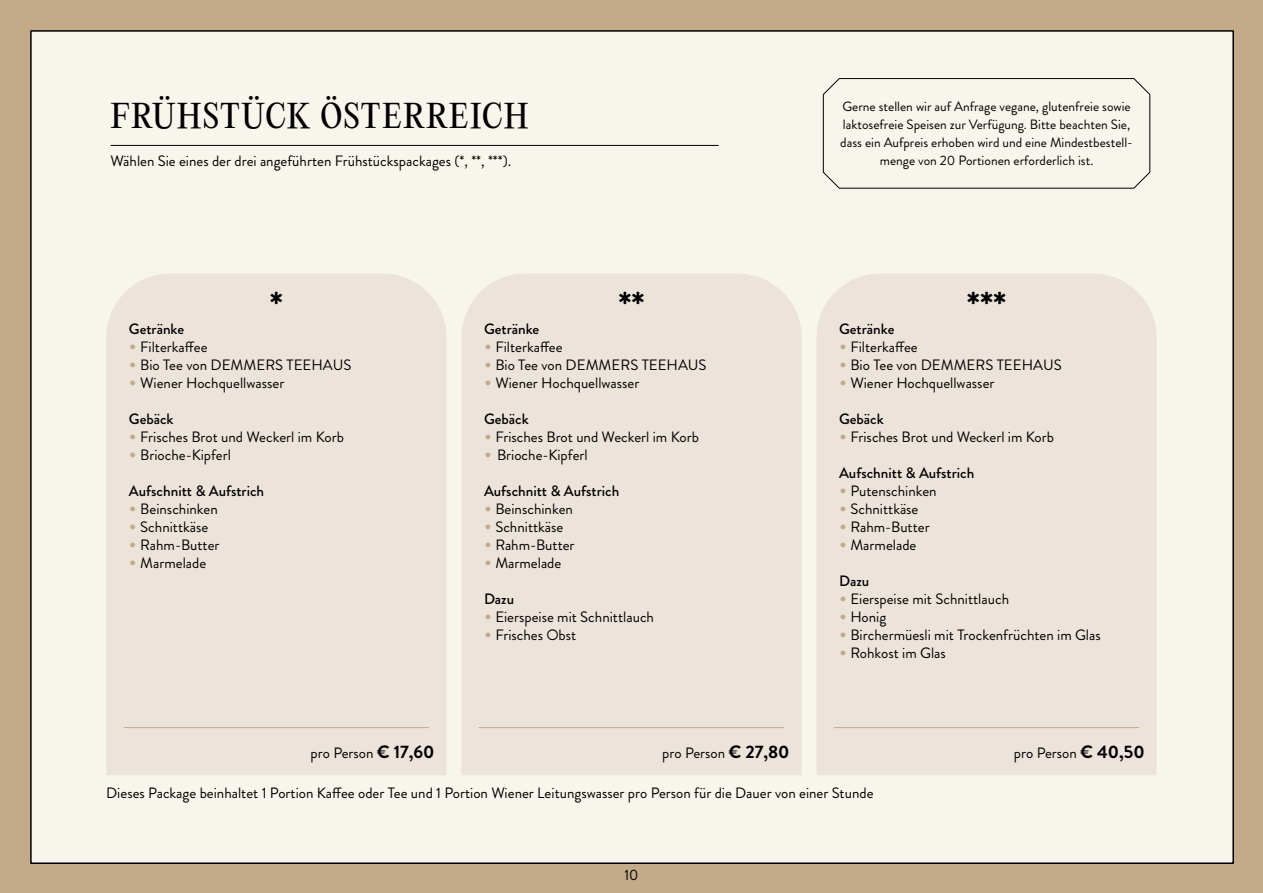
<style>
.page{position:relative;width:1263px;height:893px;background:#c3aa89}
.page>*{position:absolute;margin:0;border:0;box-sizing:border-box;transform-origin:0 0}
.t1{font:700 37.5px "Brandon Grotesque";color:#000}
.t2{font:31.65px "PP Editorial New";letter-spacing:.045em;color:#000}
.t3{font:15px "Brandon Grotesque";color:#000}
.t4{font:500 15px "Brandon Grotesque";color:#000}
.t5{font:13.5px/18px "Brandon Grotesque";color:#000;text-align:center}
.s1{font-size:22.5px;color:#c3aa89}
.s2{font-weight:700;font-size:18px}
</style>
<div class="page">
<div style="left:31px;top:31px;width:1202px;height:832px;background:#f7f5ec"></div>
<hr style="left:111px;top:145px;width:608px;height:1px;background:#000">
<div style="left:106px;top:274px;width:340px;height:501px;background:#ece4da"></div>
<hr style="left:124px;top:727px;width:305px;height:1px;background:#c3aa89">
<div style="left:461px;top:274px;width:340px;height:501px;background:#ece4da"></div>
<hr style="left:479px;top:727px;width:305px;height:1px;background:#c3aa89">
<div style="left:817px;top:274px;width:340px;height:501px;background:#ece4da"></div>
<hr style="left:834px;top:727px;width:305px;height:1px;background:#c3aa89">
<svg style="left:822px;top:78px;width:329px;height:111px"></svg>
<h2 class="t2" style="left:111px;top:94px;width:419px">FRÜHSTÜCK ÖSTERREICH</h2>
<p class="t3" style="left:111px;top:150px;width:402px">Wählen Sie eines der drei angeführten Frühstückspackages (*, **, ***).</p>
<p class="t5" style="left:840px;top:97px;width:294px">Gerne stellen wir auf Anfrage vegane, glutenfreie sowie laktosefreie Speisen zur Verfügung. Bitte beachten Sie, dass ein Aufpreis erhoben wird und eine Mindestbestell&shy;menge von 20 Portionen erforderlich ist.</p>
<h1 class="t1" style="left:270px;top:278px;width:15px">*</h1>
<h1 class="t1" style="left:618px;top:278px;width:28px">**</h1>
<h1 class="t1" style="left:967px;top:278px;width:41px">***</h1>
<p class="t4" style="left:129px;top:318px;width:57px">Getränke</p>
<p class="t3" style="left:129px;top:336px;width:80px"><span class="s1">•</span> Filterkaffee</p>
<p class="t3" style="left:129px;top:354px;width:224px"><span class="s1">•</span> Bio Tee von DEMMERS TEEHAUS</p>
<p class="t3" style="left:129px;top:372px;width:157px"><span class="s1">•</span> Wiener Hochquellwasser</p>
<p class="t4" style="left:129px;top:408px;width:46px">Gebäck</p>
<p class="t3" style="left:129px;top:426px;width:216px"><span class="s1">•</span> Frisches Brot und Weckerl im Korb</p>
<p class="t3" style="left:129px;top:444px;width:103px"><span class="s1">•</span> Brioche-Kipferl</p>
<p class="t4" style="left:129px;top:480px;width:137px">Aufschnitt &amp; Aufstrich</p>
<p class="t3" style="left:129px;top:498px;width:90px"><span class="s1">•</span> Beinschinken</p>
<p class="t3" style="left:129px;top:516px;width:81px"><span class="s1">•</span> Schnittkäse</p>
<p class="t3" style="left:129px;top:534px;width:92px"><span class="s1">•</span> Rahm-Butter</p>
<p class="t3" style="left:129px;top:552px;width:79px"><span class="s1">•</span> Marmelade</p>
<p class="t4" style="left:484px;top:318px;width:57px">Getränke</p>
<p class="t3" style="left:484px;top:336px;width:80px"><span class="s1">•</span> Filterkaffee</p>
<p class="t3" style="left:484px;top:354px;width:224px"><span class="s1">•</span> Bio Tee von DEMMERS TEEHAUS</p>
<p class="t3" style="left:484px;top:372px;width:157px"><span class="s1">•</span> Wiener Hochquellwasser</p>
<p class="t4" style="left:484px;top:408px;width:46px">Gebäck</p>
<p class="t3" style="left:484px;top:426px;width:216px"><span class="s1">•</span> Frisches Brot und Weckerl im Korb</p>
<p class="t3" style="left:484px;top:444px;width:105px"><span class="s1">•</span> Brioche-Kipferl</p>
<p class="t4" style="left:484px;top:480px;width:137px">Aufschnitt &amp; Aufstrich</p>
<p class="t3" style="left:484px;top:498px;width:90px"><span class="s1">•</span> Beinschinken</p>
<p class="t3" style="left:484px;top:516px;width:81px"><span class="s1">•</span> Schnittkäse</p>
<p class="t3" style="left:484px;top:534px;width:92px"><span class="s1">•</span> Rahm-Butter</p>
<p class="t3" style="left:484px;top:552px;width:79px"><span class="s1">•</span> Marmelade</p>
<p class="t4" style="left:484px;top:588px;width:32px">Dazu</p>
<p class="t3" style="left:484px;top:606px;width:171px"><span class="s1">•</span> Eierspeise mit Schnittlauch</p>
<p class="t3" style="left:484px;top:624px;width:94px"><span class="s1">•</span> Frisches Obst</p>
<p class="t4" style="left:839px;top:318px;width:57px">Getränke</p>
<p class="t3" style="left:839px;top:336px;width:80px"><span class="s1">•</span> Filterkaffee</p>
<p class="t3" style="left:839px;top:354px;width:224px"><span class="s1">•</span> Bio Tee von DEMMERS TEEHAUS</p>
<p class="t3" style="left:839px;top:372px;width:157px"><span class="s1">•</span> Wiener Hochquellwasser</p>
<p class="t4" style="left:839px;top:408px;width:46px">Gebäck</p>
<p class="t3" style="left:839px;top:426px;width:216px"><span class="s1">•</span> Frisches Brot und Weckerl im Korb</p>
<p class="t4" style="left:839px;top:462px;width:137px">Aufschnitt &amp; Aufstrich</p>
<p class="t3" style="left:839px;top:480px;width:99px"><span class="s1">•</span> Putenschinken</p>
<p class="t3" style="left:839px;top:498px;width:81px"><span class="s1">•</span> Schnittkäse</p>
<p class="t3" style="left:839px;top:516px;width:92px"><span class="s1">•</span> Rahm-Butter</p>
<p class="t3" style="left:839px;top:534px;width:79px"><span class="s1">•</span> Marmelade</p>
<p class="t4" style="left:839px;top:570px;width:32px">Dazu</p>
<p class="t3" style="left:839px;top:588px;width:171px"><span class="s1">•</span> Eierspeise mit Schnittlauch</p>
<p class="t3" style="left:839px;top:606px;width:49px"><span class="s1">•</span> Honig</p>
<p class="t3" style="left:839px;top:624px;width:263px"><span class="s1">•</span> Birchermüesli mit Trockenfrüchten im Glas</p>
<p class="t3" style="left:839px;top:642px;width:108px"><span class="s1">•</span> Rohkost im Glas</p>
<p class="t3" style="left:311px;top:742px;width:125px">pro Person <span class="s2">€ 17,60</span></p>
<p class="t3" style="left:662px;top:742px;width:129px">pro Person <span class="s2">€ 27,80</span></p>
<p class="t3" style="left:1014px;top:742px;width:132px">pro Person <span class="s2">€ 40,50</span></p>
<p class="t3" style="left:106px;top:782px;width:769px">Dieses Package beinhaltet 1 Portion Kaffee oder Tee und 1 Portion Wiener Leitungswasser pro Person für die Dauer von einer Stunde</p>
<p class="t3" style="left:624px;top:864px;width:16px">10</p>
</div>
